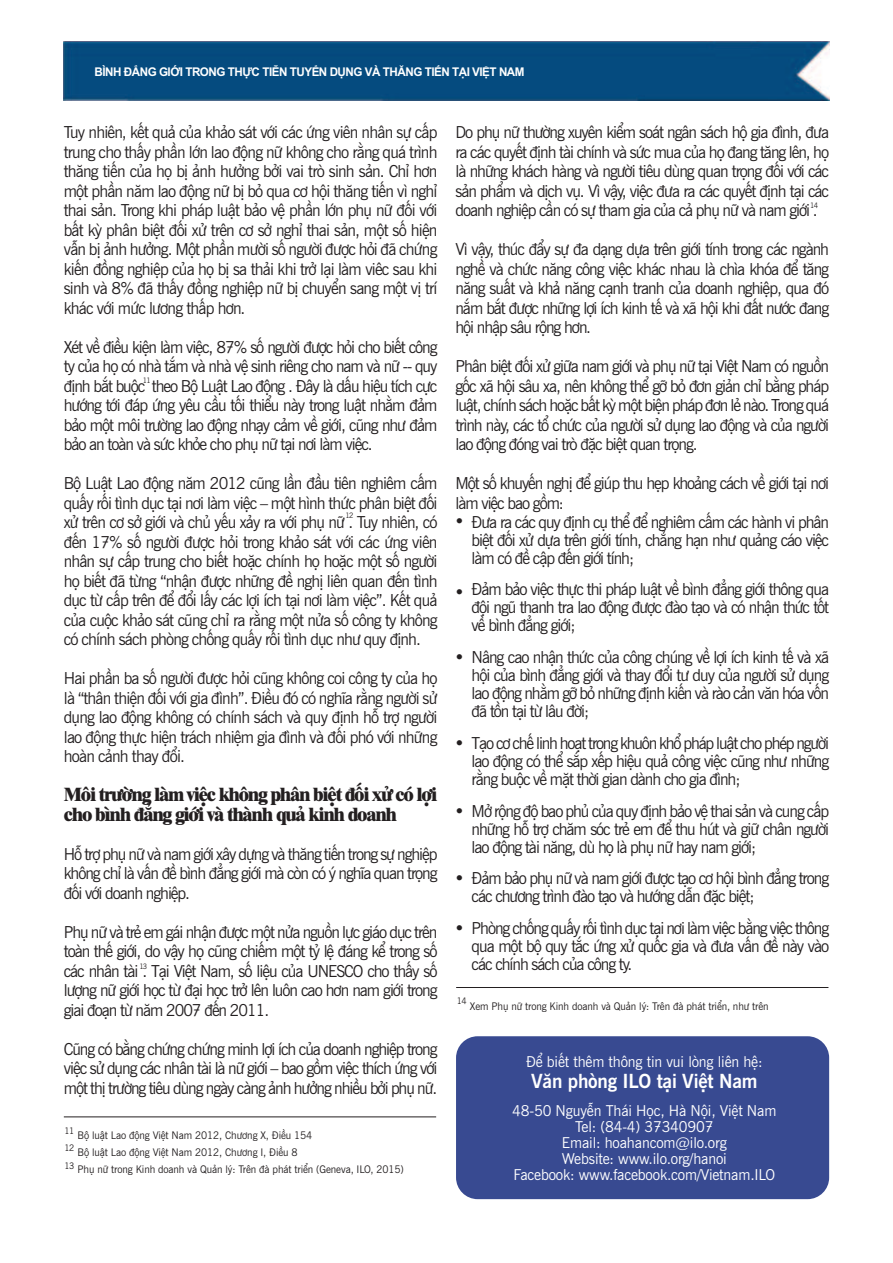
<style>
.page{position:relative;width:893px;height:1263px;background:#fff}
.page>*{position:absolute;margin:0;border:0;box-sizing:border-box;transform-origin:0 0}
.t1{font:19.5px/19.5px "UVN Thoi Nay Nang";letter-spacing:-.065em;color:#231f20}
.t2{font:700 19.5px "UVN Tin Tuc";letter-spacing:-.01em;color:#fff}
.t3{font:16.5px/19.5px "UVN Tin Tuc";letter-spacing:-.065em;color:#231f20;text-align:justify}
.t4{font:15px/15.9px "UVN Tin Tuc";letter-spacing:-.01em;color:#fff;text-align:center}
.t5{font:700 12px "Arial";letter-spacing:-.04em;color:#fff}
.t6{font:10.5px/16.8px "UVN Tin Tuc";letter-spacing:-.01em;color:#231f20}
.t7{font:9px/17.4px "UVN Tin Tuc";letter-spacing:-.075em;color:#231f20;text-align:justify}
.t8{font:9px "Wingdings";color:#231f20}
.t9{font:7.5px "UVN Tin Tuc";letter-spacing:-.11em;color:#231f20}
</style>
<div class="page">
<img style="left:64px;top:42px;width:765px;height:59px">
<hr style="left:64px;top:1116px;width:372px;height:1px;background:#231f20">
<div style="left:456px;top:1036px;width:373px;height:163px;background:#384a91;border-radius:22px"></div>
<hr style="left:456px;top:987px;width:372px;height:1px;background:#231f20">
<p class="t5" style="left:94px;top:65px;width:432px">BÌNH ĐẲNG GIỚI TRONG THỰC TIỄN TUYỂN DỤNG VÀ THĂNG TIẾN TẠI VIỆT NAM</p>
<p class="t3" style="left:64px;top:123px;width:375px">Tuy nhiên, kết quả của khảo sát với các ứng viên nhân sự cấp trung cho thấy phần lớn lao động nữ không cho rằng quá trình thăng tiến của họ bị ảnh hưởng bởi vai trò sinh sản. Chỉ hơn một phần năm lao động nữ bị bỏ qua cơ hội thăng tiến vì nghỉ thai sản. Trong khi pháp luật bảo vệ phần lớn phụ nữ đối với bất kỳ phân biệt đối xử trên cơ sở nghỉ thai sản, một số hiện vẫn bị ảnh hưởng. Một phần mười số người được hỏi đã chứng kiến đồng nghiệp của họ bị sa thải khi trở lại làm viêc sau khi sinh và 8% đã thấy đồng nghiệp nữ bị chuyển sang một vị trí khác với mức lương thấp hơn.</p>
<p class="t3" style="left:64px;top:337px;width:375px">Xét về điều kiện làm việc, 87% số người được hỏi cho biết công ty của họ có nhà tắm và nhà vệ sinh riêng cho nam và nữ -- quy định bắt buộc theo Bộ Luật Lao động . Đây là dấu hiệu tích cực hướng tới đáp ứng yêu cầu tối thiểu này trong luật nhằm đảm bảo một môi trường lao động nhạy cảm về giới, cũng như đảm bảo an toàn và sức khỏe cho phụ nữ tại nơi làm việc.</p>
<p class="t3" style="left:64px;top:474px;width:375px">Bộ Luật Lao động năm 2012 cũng lần đầu tiên nghiêm cấm quấy rối tình dục tại nơi làm việc – một hình thức phân biệt đối xử trên cơ sở giới và chủ yếu xảy ra với phụ nữ . Tuy nhiên, có đến 17% số người được hỏi trong khảo sát với các ứng viên nhân sự cấp trung cho biết hoặc chính họ hoặc một số người họ biết đã từng “nhận được những đề nghị liên quan đến tình dục từ cấp trên để đổi lấy các lợi ích tại nơi làm việc”. Kết quả của cuộc khảo sát cũng chỉ ra rằng một nửa số công ty không có chính sách phòng chống quấy rối tình dục như quy định.</p>
<p class="t3" style="left:64px;top:669px;width:375px">Hai phần ba số người được hỏi cũng không coi công ty của họ là “thân thiện đối với gia đình”. Điều đó có nghĩa rằng người sử dụng lao động không có chính sách và quy định hỗ trợ người lao động thực hiện trách nhiệm gia đình và đối phó với những hoàn cảnh thay đổi.</p>
<p class="t1" style="left:64px;top:785px;width:375px">Môi trường làm việc không phân biệt đối xử có lợi cho bình đẳng giới và thành quả kinh doanh</p>
<p class="t3" style="left:64px;top:844px;width:375px">Hỗ trợ phụ nữ và nam giới xây dựng và thăng tiến trong sự nghiệp không chỉ là vấn đề bình đẳng giới mà còn có ý nghĩa quan trọng đối với doanh nghiệp.</p>
<p class="t3" style="left:64px;top:922px;width:375px">Phụ nữ và trẻ em gái nhận được một nửa nguồn lực giáo dục trên toàn thế giới, do vậy họ cũng chiếm một tỷ lệ đáng kể trong số các nhân tài . Tại Việt Nam, số liệu của UNESCO cho thấy số lượng nữ giới học từ đại học trở lên luôn cao hơn nam giới trong giai đoạn từ năm 2007 đến 2011.</p>
<p class="t3" style="left:64px;top:1039px;width:375px">Cũng có bằng chứng chứng minh lợi ích của doanh nghiệp trong việc sử dụng các nhân tài là nữ giới – bao gồm việc thích ứng với một thị trường tiêu dùng ngày càng ảnh hưởng nhiều bởi phụ nữ.</p>
<p class="t9" style="left:143px;top:376px;width:9px">11</p>
<p class="t9" style="left:345px;top:511px;width:9px">12</p>
<p class="t9" style="left:139px;top:962px;width:9px">13</p>
<p class="t7" style="left:65px;top:1122px;width:11px">11<br>12<br>13</p>
<p class="t6" style="left:78px;top:1127px;width:328px">Bộ luật Lao động Việt Nam 2012, Chương X, Điều 154<br>Bộ luật Lao động Việt Nam 2012, Chương I, Điều 8<br>Phụ nữ trong Kinh doanh và Quản lý: Trên đà phát triển (Geneva, ILO, 2015)</p>
<p class="t3" style="left:455px;top:123px;width:375px">Do phụ nữ thường xuyên kiểm soát ngân sách hộ gia đình, đưa ra các quyết định tài chính và sức mua của họ đang tăng lên, họ là những khách hàng và người tiêu dùng quan trọng đối với các sản phẩm và dịch vụ. Vì vậy, việc đưa ra các quyết định tại các doanh nghiệp cần có sự tham gia của cả phụ nữ và nam giới .</p>
<p class="t3" style="left:455px;top:240px;width:375px">Vì vậy, thúc đẩy sự đa dạng dựa trên giới tính trong các ngành nghề và chức năng công việc khác nhau là chìa khóa để tăng năng suất và khả năng cạnh tranh của doanh nghiệp, qua đó nắm bắt được những lợi ích kinh tế và xã hội khi đất nước đang hội nhập sâu rộng hơn.</p>
<p class="t3" style="left:455px;top:357px;width:375px">Phân biệt đối xử giữa nam giới và phụ nữ tại Việt Nam có nguồn gốc xã hội sâu xa, nên không thể gỡ bỏ đơn giản chỉ bằng pháp luật, chính sách hoặc bất kỳ một biện pháp đơn lẻ nào. Trong quá trình này, các tổ chức của người sử dụng lao động và của người lao động đóng vai trò đặc biệt quan trọng.</p>
<p class="t3" style="left:455px;top:474px;width:375px">Một số khuyến nghị để giúp thu hẹp khoảng cách về giới tại nơi làm việc bao gồm:</p>
<p class="t3" style="left:472px;top:513px;width:359px;line-height:18px">Đưa ra các quy định cụ thể để nghiêm cấm các hành vi phân biệt đối xử dựa trên giới tính, chẳng hạn như quảng cáo việc làm có đề cập đến giới tính;</p>
<p class="t3" style="left:472px;top:581px;width:359px;line-height:18px">Đảm bảo việc thực thi pháp luật về bình đẳng giới thông qua đội ngũ thanh tra lao động được đào tạo và có nhận thức tốt về bình đẳng giới;</p>
<p class="t3" style="left:472px;top:648px;width:359px;line-height:18px">Nâng cao nhận thức của công chúng về lợi ích kinh tế và xã hội của bình đẳng giới và thay đổi tư duy của người sử dụng lao động nhằm gỡ bỏ những định kiến và rào cản văn hóa vốn đã tồn tại từ lâu đời;</p>
<p class="t3" style="left:472px;top:734px;width:359px;line-height:18px">Tạo cơ chế linh hoạt trong khuôn khổ pháp luật cho phép người lao động có thể sắp xếp hiệu quả công việc cũng như những rằng buộc về mặt thời gian dành cho gia đình;</p>
<p class="t3" style="left:472px;top:802px;width:359px;line-height:18px">Mở rộng độ bao phủ của quy định bảo vệ thai sản và cung cấp những hỗ trợ chăm sóc trẻ em để thu hút và giữ chân người lao động tài năng, dù họ là phụ nữ hay nam giới;</p>
<p class="t3" style="left:472px;top:869px;width:359px;line-height:18px">Đảm bảo phụ nữ và nam giới được tạo cơ hội bình đẳng trong các chương trình đào tạo và hướng dẫn đặc biệt;</p>
<p class="t3" style="left:472px;top:919px;width:359px;line-height:18px">Phòng chống quấy rối tình dục tại nơi làm việc bằng việc thông qua một bộ quy tắc ứng xử quốc gia và đưa vấn đề này vào các chính sách của công ty.</p>
<p class="t7" style="left:457px;top:993px;width:11px">14</p>
<p class="t6" style="left:470px;top:998px;width:300px">Xem Phụ nữ trong Kinh doanh và Quản lý: Trên đà phát triển, như trên</p>
<p class="t9" style="left:810px;top:201px;width:9px">14</p>
<p class="t8" style="left:456px;top:516px;width:8px">●</p>
<p class="t8" style="left:456px;top:586px;width:8px">●</p>
<p class="t8" style="left:456px;top:651px;width:8px">●</p>
<p class="t8" style="left:456px;top:738px;width:8px">●</p>
<p class="t8" style="left:456px;top:805px;width:8px">●</p>
<p class="t8" style="left:456px;top:873px;width:8px">●</p>
<p class="t8" style="left:456px;top:922px;width:8px">●</p>
<p class="t4" style="left:526px;top:1054px;width:238px">Để biết thêm thông tin vui lòng liên hệ:</p>
<p class="t2" style="left:531px;top:1069px;width:228px">Văn phòng ILO tại Việt Nam</p>
<p class="t4" style="left:512px;top:1103px;width:266px">48-50 Nguyễn Thái Học, Hà Nội, Việt Nam<br>Tel: (84-4) 37340907<br>Email: hoahancom@ilo.org<br>Website: www.ilo.org/hanoi<br>Facebook: www.facebook.com/Vietnam.ILO</p>
</div>
